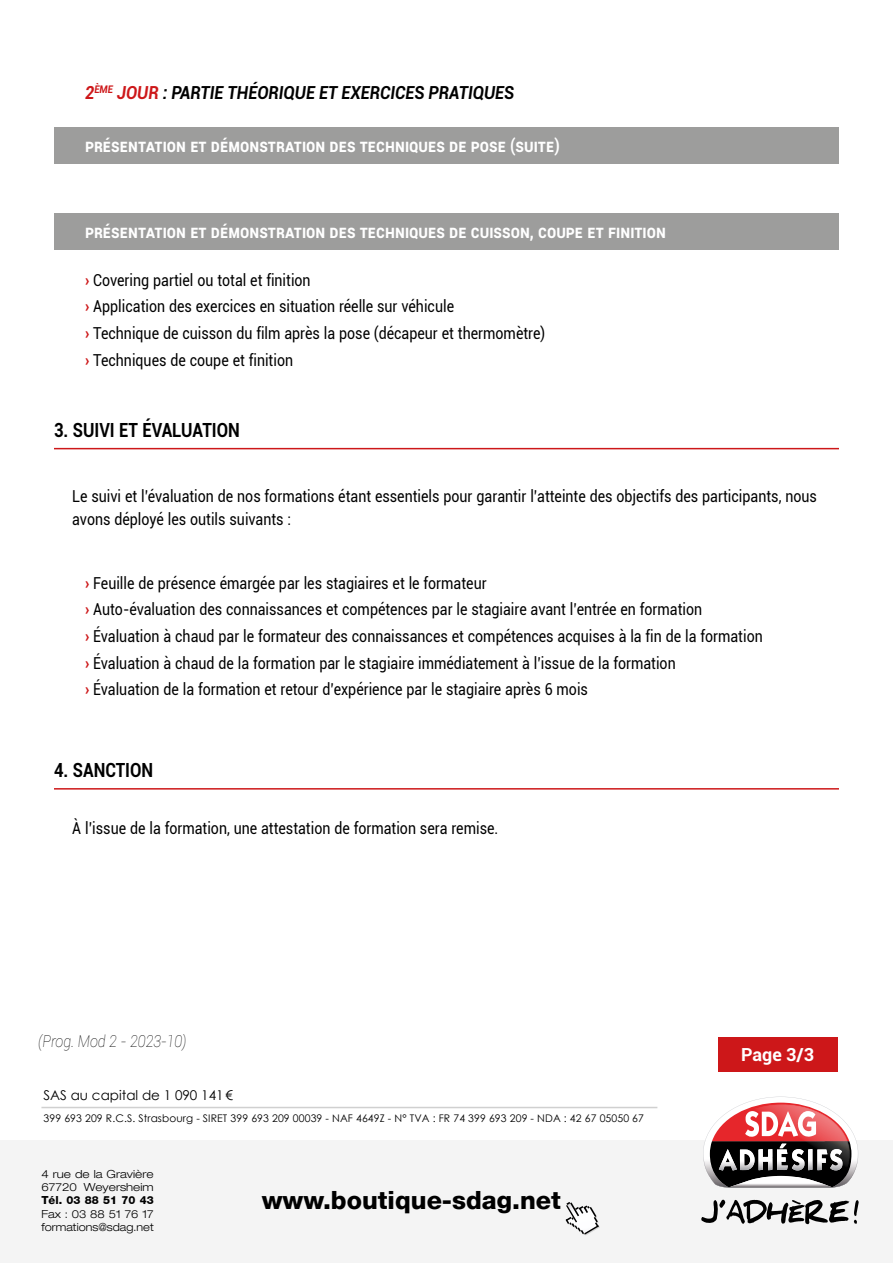
<style>
.page{position:relative;width:893px;height:1263px;background:#fff}
.page>*{position:absolute;margin:0;border:0;box-sizing:border-box;transform-origin:0 0}
.t1{font:800 25.05px "Helvetica 85";color:#000}
.t2{font:700 19.5px "Roboto";color:#000;scale:.85 1}
.t3{font:700 18px "Roboto";color:#fff;scale:.86 1}
.t4{font:italic 700 18px "Roboto";color:#000;scale:.9 1}
.t5{font:700 18px "Roboto";color:#fff}
.t6{font:16.5px/26.7px "Roboto";color:#000;scale:.86 1}
.t7{font:italic 100 16.5px "Roboto";color:#000;scale:.86 1}
.t8{font:13.5px "Century Gothic";color:#000}
.t9{font:300 expanded 11.1px/13.4px "Helvetica 43";color:#000}
.t10{font:800 11.1px "Helvetica 85";color:#000}
.t11{font:10.5px "Century Gothic";letter-spacing:.01em;color:#000}
.s1{color:#cd1719}
.s2{font-weight:900;color:#cd1719}
</style>
<div class="page">
<div style="left:0;top:1141px;width:893px;height:122px;background:#f4f4f4"></div>
<svg style="left:566px;top:1202px;width:34px;height:33px"></svg>
<svg style="left:701px;top:1200px;width:158px;height:24px"></svg>
<svg style="left:703px;top:1097px;width:155px;height:91px"></svg>
<hr style="left:41px;top:1107px;width:616px;height:1px;background:#d0d0d0">
<hr style="left:54px;top:448px;width:785px;height:1px;background:#cd1719">
<hr style="left:54px;top:788px;width:785px;height:1px;background:#cd1719">
<div style="left:719px;top:1037px;width:119px;height:35px;background:#cd1719"></div>
<div style="left:54px;top:128px;width:785px;height:36px;background:#9d9d9c"></div>
<div style="left:54px;top:214px;width:785px;height:36px;background:#9d9d9c"></div>
<p class="t4" style="left:85px;top:79px;width:478px"><span class="s1">2</span><sup>ÈME</sup> <span class="s1">JOUR</span> : PARTIE THÉORIQUE ET EXERCICES PRATIQUES</p>
<p class="t3" style="left:85px;top:133px;width:553px">présentation et démonstration des techniques de pose (suite)</p>
<p class="t3" style="left:85px;top:219px;width:677px">présentation et démonstration des techniques de cuisson, coupe et finition</p>
<p class="t6" style="left:85px;top:266px;width:537px"><span class="s2">›</span> Covering partiel ou total et finition<br><span class="s2">›</span> Application des exercices en situation réelle sur véhicule<br><span class="s2">›</span> Technique de cuisson du film après la pose (décapeur et thermomètre) <span class="s2">›</span> Techniques de coupe et finition</p>
<p class="t2" style="left:54px;top:416px;width:220px">3. SUIVI ET ÉVALUATION</p>
<p class="t6" style="left:72px;top:485px;width:867px;line-height:22.5px">Le suivi et l’évaluation de nos formations étant essentiels pour garantir l’atteinte des objectifs des participants, nous avons déployé les outils suivants :</p>
<p class="t6" style="left:85px;top:569px;width:790px"><span class="s2">›</span> Feuille de présence émargée par les stagiaires et le formateur<br><span class="s2">›</span> Auto-évaluation des connaissances et compétences par le stagiaire avant l’entrée en formation<br><span class="s2">›</span> Évaluation à chaud par le formateur des connaissances et compétences acquises à la fin de la formation <span class="s2">›</span> Évaluation à chaud de la formation par le stagiaire immédiatement à l’issue de la formation<br><span class="s2">›</span> Évaluation de la formation et retour d’expérience par le stagiaire après 6 mois</p>
<p class="t2" style="left:54px;top:756px;width:118px">4. SANCTION</p>
<p class="t6" style="left:72px;top:814px;width:497px">À l’issue de la formation, une attestation de formation sera remise.</p>
<p class="t7" style="left:38px;top:1029px;width:174px">(Prog. Mod 2 - 2023-10)</p>
<p class="t8" style="left:44px;top:1085px;width:191px">SAS au capital de 1 090 141 €</p>
<p class="t11" style="left:44px;top:1111px;width:602px">399 693 209 R.C.S. Strasbourg - SIRET 399 693 209 00039 - NAF 4649Z - N° TVA : FR 74 399 693 209 - NDA : 42 67 05050 67</p>
<p class="t9" style="left:41px;top:1167px;width:114px">4 rue de la Gravière<br>67720 Weyersheim</p>
<p class="t10" style="left:41px;top:1194px;width:114px">Tél. 03 88 51 70 43</p>
<p class="t9" style="left:41px;top:1207px;width:114px">Fax : 03 88 51 76 17 formations@sdag.net</p>
<h1 class="t1" style="left:262px;top:1185px;width:301px">www.boutique-sdag.net</h1>
<p class="t5" style="left:741px;top:1042px;width:75px">Page 3/3</p>
</div>
